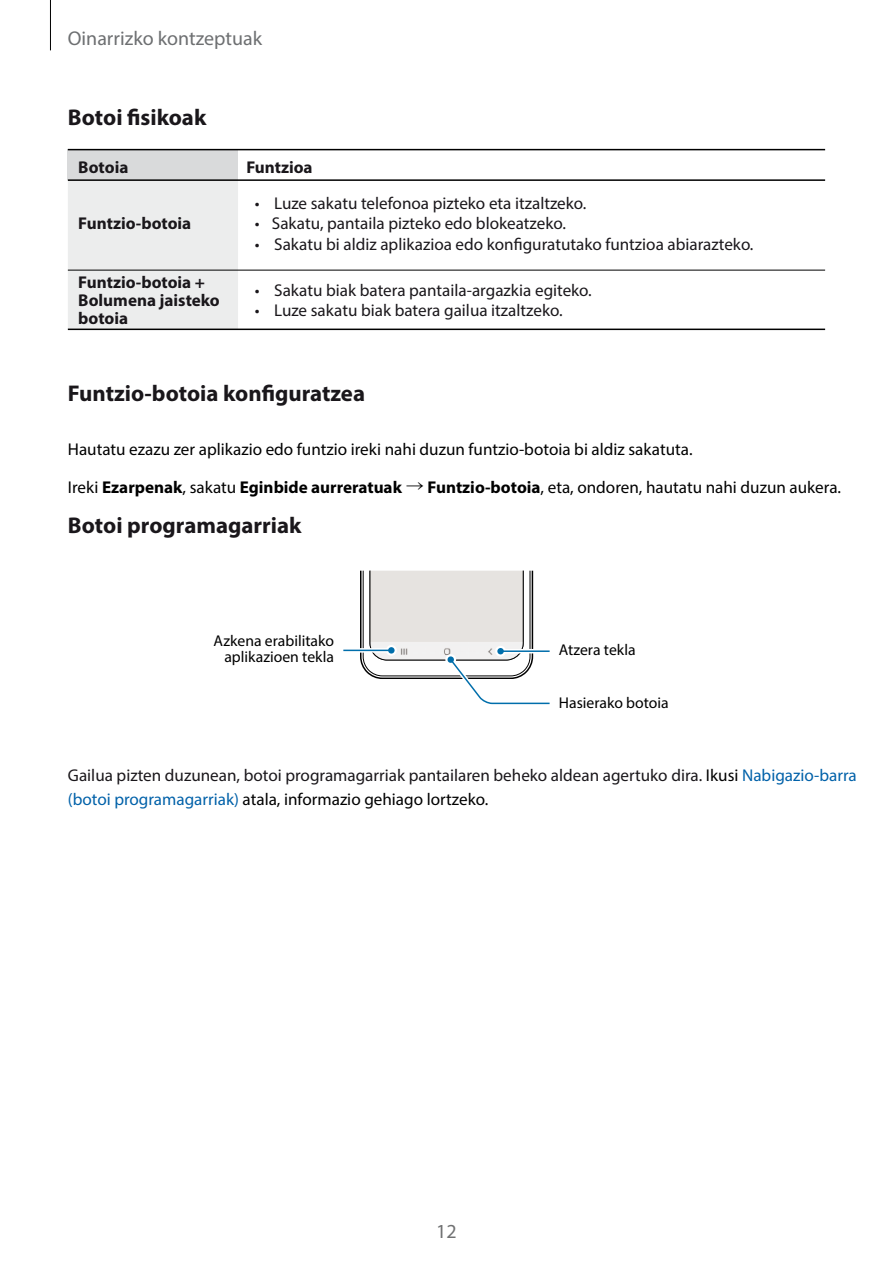
<style>
.page{position:relative;width:893px;height:1262px;background:#fff}
.page>*{position:absolute;margin:0;border:0;box-sizing:border-box;transform-origin:0 0}
.t1{font:700 22.8px "Myriad Pro";color:#1a171b}
.t2{font:19.95px "Myriad Pro";color:#6d6f71}
.t3{font:19.95px "Myriad Pro";color:#707172}
.t4{font:17.1px/24px "Myriad Pro";color:#1a171b}
.t5{font:17.1px "Myriad Pro";color:#000}
.t6{font:700 17.1px/18px "Myriad Pro";color:#1a171b}
.t7{font:15.6px/15.6px "Myriad Pro";color:#000;text-align:right}
.s1{font-weight:700}
.s2{font-family:"Hira Min Pro W3";font-size:18.6px}
.s3{color:#000}
.s4{color:#0061a9}
</style>
<div class="page">
<div style="left:68px;top:150px;width:170px;height:30px;background:#d9dadb"></div>
<div style="left:68px;top:181px;width:170px;height:147px;background:#eceded"></div>
<hr style="left:68px;top:270px;width:170px;height:1px;background:#000">
<hr style="left:238px;top:270px;width:587px;height:1px;background:#000">
<hr style="left:238px;top:328px;width:587px;height:2px;background:#000">
<hr style="left:68px;top:149px;width:170px;height:1px;background:#000">
<hr style="left:68px;top:179px;width:170px;height:2px;background:#000">
<hr style="left:238px;top:149px;width:587px;height:1px;background:#000">
<hr style="left:238px;top:179px;width:587px;height:2px;background:#000">
<hr style="left:68px;top:328px;width:170px;height:2px;background:#000">
<hr style="left:50px;top:0;width:1px;height:50px;background:#000">
<svg style="left:343px;top:651px;width:16px;height:1px"></svg>
<hr style="left:343px;top:649px;width:48px;height:2px;background:#006eab">
<svg style="left:359px;top:570px;width:191px;height:135px"></svg>
<p class="t2" style="left:68px;top:26px;width:196px">Oinarrizko kontzeptuak</p>
<h1 class="t1" style="left:68px;top:103px;width:140px">Botoi fisikoak</h1>
<p class="t6" style="left:78px;top:158px;width:52px">Botoia</p>
<p class="t6" style="left:246px;top:158px;width:68px">Funtzioa</p>
<p class="t6" style="left:78px;top:214px;width:114px">Funtzio-botoia</p>
<p class="t4" style="left:255px;top:191px;width:333px">• Luze sakatu telefonoa pizteko eta itzaltzeko.</p>
<p class="t4" style="left:255px;top:211px;width:312px">• Sakatu, pantaila pizteko edo blokeatzeko.</p>
<p class="t4" style="left:255px;top:232px;width:500px">• Sakatu bi aldiz aplikazioa edo konfiguratutako funtzioa abiarazteko.</p>
<p class="t6" style="left:78px;top:273px;width:143px">Funtzio-botoia +<br>Bolumena jaisteko botoia</p>
<p class="t4" style="left:255px;top:278px;width:338px">• Sakatu biak batera pantaila-argazkia egiteko.</p>
<p class="t4" style="left:255px;top:298px;width:309px">• Luze sakatu biak batera gailua itzaltzeko.</p>
<h1 class="t1" style="left:68px;top:379px;width:299px">Funtzio-botoia konfiguratzea</h1>
<p class="t5" style="left:68px;top:439px;width:626px">Hautatu ezazu zer aplikazio edo funtzio ireki nahi duzun funtzio-botoia bi aldiz sakatuta.</p>
<p class="t5" style="left:68px;top:477px;width:774px">Ireki <span class="s1">Ezarpenak</span>, sakatu <span class="s1">Eginbide aurreratuak</span> <span class="s2">→</span> <span class="s1">Funtzio-botoia</span>, eta, ondoren, hautatu nahi duzun aukera.</p>
<h1 class="t1" style="left:68px;top:511px;width:235px">Botoi programagarriak</h1>
<p class="t7" style="left:214px;top:633px;width:122px">Azkena erabilitako aplikazioen tekla</p>
<p class="t7" style="left:559px;top:642px;width:78px">Atzera tekla</p>
<p class="t7" style="left:559px;top:694px;width:111px">Hasierako botoia</p>
<p class="t4" style="left:68px;top:763px;width:790px">Gailua pizten duzunean, botoi programagarriak pantailaren beheko aldean agertuko dira. <span class="s3">Ikusi</span> <span class="s4">Nabigazio-barra (botoi programagarriak)</span> <span class="s3">atala, informazio gehiago lortzeko.</span></p>
<p class="t3" style="left:436px;top:1218px;width:22px">12</p>
</div>
